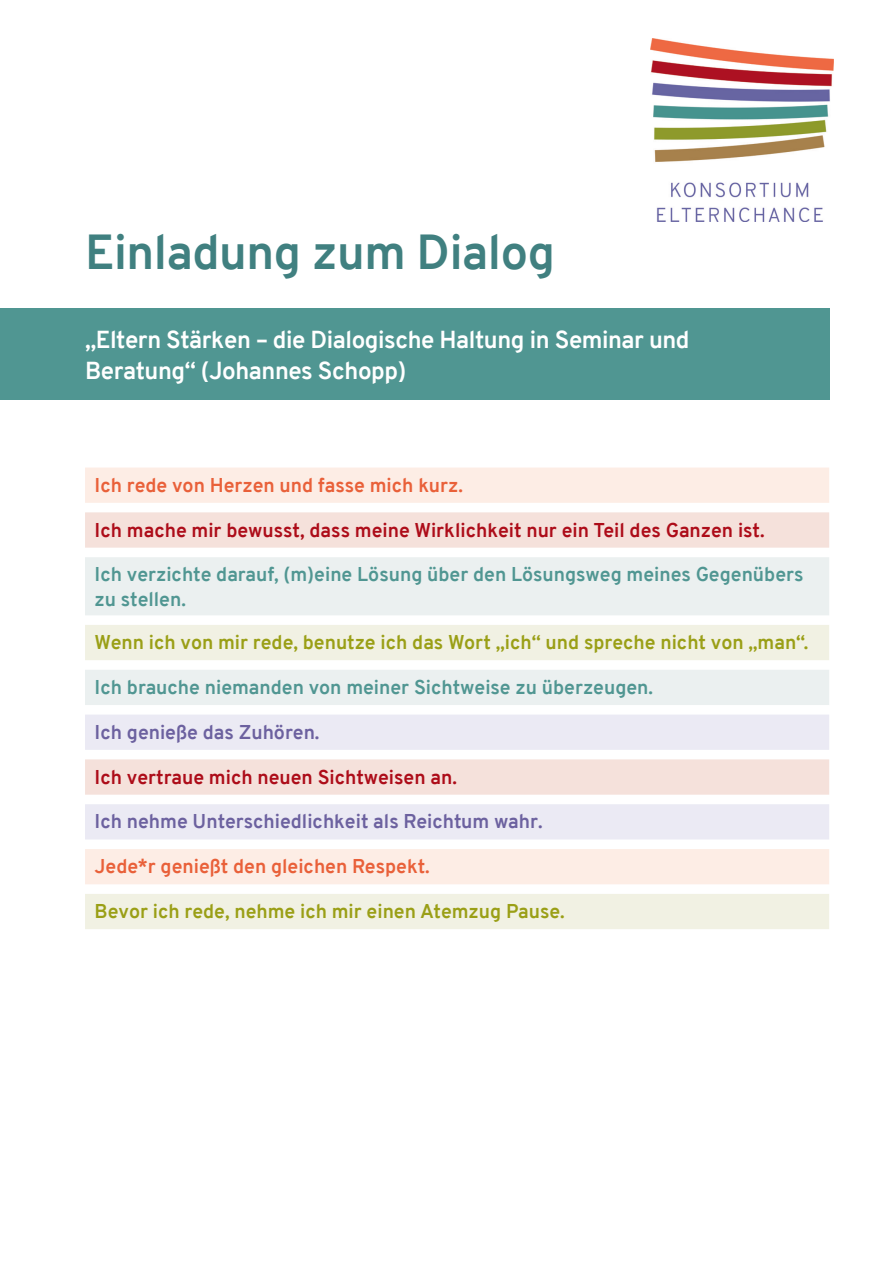
<style>
.page{position:relative;width:893px;height:1263px;background:#fff}
.page>*{position:absolute;margin:0;border:0;box-sizing:border-box;transform-origin:0 0}
.t1{font:700 48px "Overpass";letter-spacing:-.01em;color:#408080}
.t2{font:700 24px/30.9px "Overpass";letter-spacing:-.02em;color:#fff}
.t3{font:700 19.5px/24.3px "Overpass";color:#509692}
.t4{font:700 19.5px "Overpass";color:#9a9f16}
.t5{font:700 19.5px "Overpass";color:#ad0c19}
.t6{font:700 19.5px "Overpass";color:#e96039}
.t7{font:700 19.5px "Overpass";color:#6c619f}
</style>
<div class="page">
<div style="left:0;top:308px;width:829px;height:92px;background:#509692"></div>
<div style="left:85px;top:467px;width:744px;height:36px;background:#fdede5"></div>
<div style="left:85px;top:512px;width:744px;height:36px;background:#f5e1db"></div>
<div style="left:85px;top:557px;width:744px;height:58px;background:#ebf0f0"></div>
<svg style="left:85px;top:625px;width:744px;height:304px"></svg>
<svg style="left:85px;top:714px;width:744px;height:125px;fill:#ebeaf4"></svg>
<img style="left:650px;top:39px;width:183px;height:183px">
<h1 class="t1" style="left:85px;top:218px;width:471px">Einladung zum Dialog</h1>
<p class="t2" style="left:85px;top:324px;width:606px">„Eltern Stärken – die Dialogische Haltung in Seminar und<br>Beratung“ (Johannes Schopp)</p>
<p class="t6" style="left:95px;top:471px;width:370px">Ich rede von Herzen und fasse mich kurz.</p>
<p class="t5" style="left:95px;top:516px;width:671px">Ich mache mir bewusst, dass meine Wirklichkeit nur ein Teil des Ganzen ist.</p>
<p class="t3" style="left:95px;top:563px;width:710px">Ich verzichte darauf, (m)eine Lösung über den Lösungsweg meines Gegenübers zu stellen.</p>
<p class="t4" style="left:95px;top:628px;width:715px">Wenn ich von mir rede, benutze ich das Wort „ich“ und spreche nicht von „man“.</p>
<p class="t3" style="left:95px;top:675px;width:560px">Ich brauche niemanden von meiner Sichtweise zu überzeugen.</p>
<p class="t7" style="left:95px;top:718px;width:226px">Ich genieße das Zuhören.</p>
<p class="t5" style="left:95px;top:763px;width:364px">Ich vertraue mich neuen Sichtweisen an.</p>
<p class="t7" style="left:95px;top:808px;width:449px">Ich nehme Unterschiedlichkeit als Reichtum wahr.</p>
<p class="t6" style="left:95px;top:852px;width:337px">Jede*r genießt den gleichen Respekt.</p>
<p class="t4" style="left:95px;top:897px;width:472px">Bevor ich rede, nehme ich mir einen Atemzug Pause.</p>
</div>
